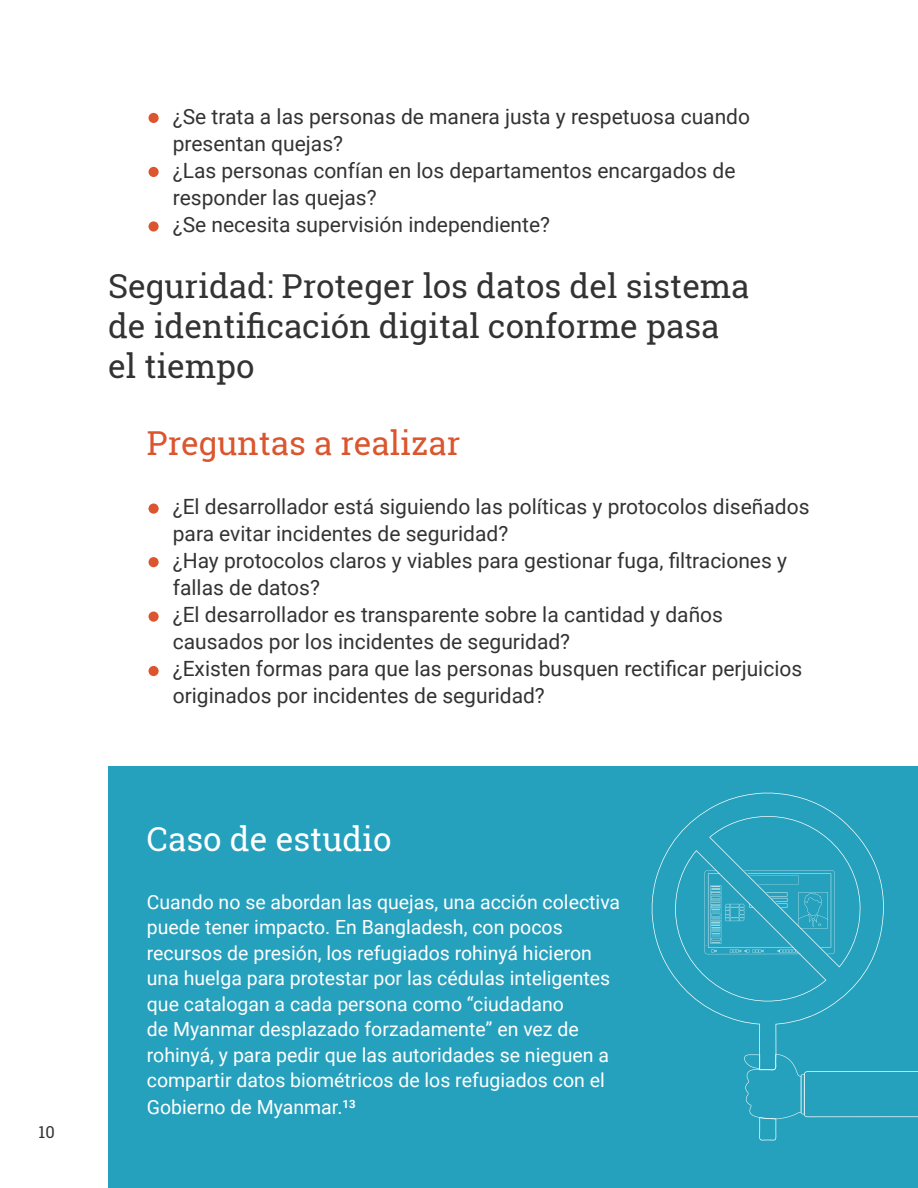
<style>
.page{position:relative;width:918px;height:1188px;background:#fff}
.page>*{position:absolute;margin:0;border:0;box-sizing:border-box;transform-origin:0 0}
.Header_2{font:33px/39.6px "Roboto Slab";color:#333}
.QUESTIONS_ORANGE{font:33px "Roboto Slab";color:#db552e}
.CASE_STUDY_WHITE{font:33px "Roboto Slab";color:#fff}
.BODY_text{font:21px/27px "Roboto";color:#333}
.BODY_text-2{font:19.5px/25.7px "Roboto";color:#fff}
.t1{font:16.5px "Roboto Slab";color:#333}
</style>
<div class="page">
<div style="left:108px;top:766px;width:810px;height:422px;background:#26a1bd"></div>
<div style="left:149px;top:113px;width:10px;height:10px;background:#db552e;border-radius:50%"></div>
<div style="left:149px;top:167px;width:10px;height:10px;background:#db552e;border-radius:50%"></div>
<div style="left:149px;top:504px;width:10px;height:10px;background:#db552e;border-radius:50%"></div>
<div style="left:149px;top:557px;width:10px;height:10px;background:#db552e;border-radius:50%"></div>
<div style="left:149px;top:612px;width:10px;height:10px;background:#db552e;border-radius:50%"></div>
<div style="left:149px;top:666px;width:10px;height:10px;background:#db552e;border-radius:50%"></div>
<svg style="left:745px;top:1070px;width:173px;height:71px"></svg>
<svg style="left:652px;top:793px;width:232px;height:277px"></svg>
<div style="left:149px;top:221px;width:10px;height:11px;background:#db552e;border-radius:50%"></div>
<p class="t1" style="left:39px;top:1121px;width:18px">10</p>
<p class="BODY_text" style="left:173px;top:102px;width:579px">¿Se trata a las personas de manera justa y respetuosa cuando presentan quejas?</p>
<p class="BODY_text" style="left:173px;top:156px;width:564px">¿Las personas confían en los departamentos encargados de responder las quejas?</p>
<p class="BODY_text" style="left:173px;top:210px;width:379px">¿Se necesita supervisión independiente?</p>
<p class="Header_2" style="left:108px;top:266px;width:643px">Seguridad: Proteger los datos del sistema de identificación digital conforme pasa el tiempo</p>
<p class="QUESTIONS_ORANGE" style="left:147px;top:420px;width:315px">Preguntas a realizar</p>
<p class="BODY_text" style="left:173px;top:493px;width:638px">¿El desarrollador está siguiendo las políticas y protocolos diseñados para evitar incidentes de seguridad?</p>
<p class="BODY_text" style="left:173px;top:547px;width:616px">¿Hay protocolos claros y viables para gestionar fuga, filtraciones y fallas de datos?</p>
<p class="BODY_text" style="left:173px;top:601px;width:552px">¿El desarrollador es transparente sobre la cantidad y daños causados por los incidentes de seguridad?</p>
<p class="BODY_text" style="left:173px;top:655px;width:631px">¿Existen formas para que las personas busquen rectificar perjuicios originados por incidentes de seguridad?</p>
<p class="CASE_STUDY_WHITE" style="left:147px;top:816px;width:246px">Caso de estudio</p>
<p class="BODY_text-2" style="left:147px;top:888px;width:475px">Cuando no se abordan las quejas, una acción colectiva puede tener impacto. En Bangladesh, con pocos recursos de presión, los refugiados rohinyá hicieron una huelga para protestar por las cédulas inteligentes que catalogan a cada persona como “ciudadano<br>de Myanmar desplazado forzadamente” en vez de rohinyá, y para pedir que las autoridades se nieguen a compartir datos biométricos de los refugiados con el Gobierno de Myanmar.<sup>13</sup></p>
</div>
